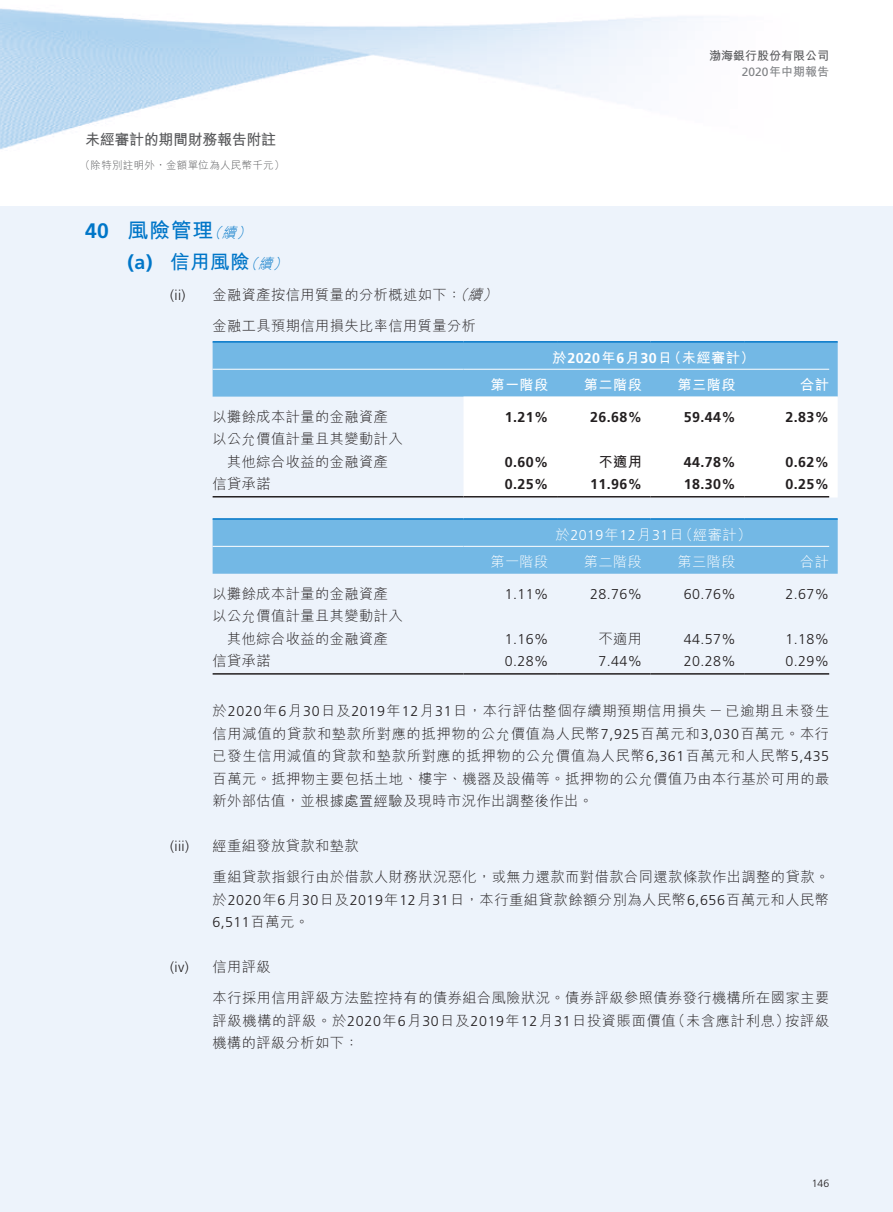
<style>
.page{position:relative;width:893px;height:1212px;background:#fff}
.page>*{position:absolute;margin:0;border:0;box-sizing:border-box;transform-origin:0 0}
.t1{font:700 21px "M Hei HK";color:#0076c8}
.t2{font:700 19.5px "M Hei HK";color:#0076c8}
.t3{font:700 15px "M Hei HK";letter-spacing:-.02em;color:#57585a}
.t4{font:300 14.25px/22.5px "M Hei HK";letter-spacing:.03em;color:#231f20}
.t5{font:300 14.25px "Frutiger LT Std";letter-spacing:.03em;color:#231f20}
.t6{font:700 14.25px "Frutiger LT Std";letter-spacing:.03em;color:#231f20}
.t7{font:700 14.25px "M Hei HK";letter-spacing:.03em;color:#fff}
.t8{font:300 14.25px "M Hei HK";letter-spacing:.03em;color:#fff}
.t9{font:700 14.25px "M Hei HK";color:#231f20}
.t10{font:700 12px/16.5px "M Hei HK";color:#57585a;text-align:right}
.t11{font:300 10.5px "M Hei HK";letter-spacing:.03em;color:#57585a}
.t12{font:300 10.5px "Frutiger LT Std";color:#231f20}
.s1{font-family:"Frutiger LT Std"}
.s2{font-weight:300;font-style:italic;font-size:14.25px}
.s3{font-style:italic}
.s4{font-family:"Frutiger LT Std";font-weight:400;color:#808285}
.s5{color:#808285}
.s6{font-family:"M Hei HK"}
</style>
<div class="page">
<img style="left:0;top:8px;width:703px;height:1204px">
<div style="left:1px;top:206px;width:892px;height:1006px;background:#edf3fb"></div>
<svg style="left:213px;top:343px;width:625px;height:154px"></svg>
<hr style="left:213px;top:341px;width:250px;height:2px;background:#0076c8">
<hr style="left:463px;top:341px;width:94px;height:2px;background:#0076c8">
<hr style="left:557px;top:341px;width:94px;height:2px;background:#0076c8">
<hr style="left:651px;top:341px;width:93px;height:2px;background:#0076c8">
<hr style="left:744px;top:341px;width:94px;height:2px;background:#0076c8">
<hr style="left:213px;top:369px;width:250px;height:1px;background:#fff">
<hr style="left:463px;top:369px;width:366px;height:1px;background:#fff">
<hr style="left:213px;top:496px;width:250px;height:1px;background:#231f20">
<hr style="left:463px;top:496px;width:94px;height:1px;background:#231f20">
<hr style="left:557px;top:496px;width:94px;height:1px;background:#231f20">
<hr style="left:651px;top:496px;width:93px;height:1px;background:#231f20">
<hr style="left:744px;top:496px;width:85px;height:1px;background:#231f20">
<div style="left:213px;top:520px;width:625px;height:54px;background:#73b8e5"></div>
<hr style="left:213px;top:518px;width:250px;height:2px;background:#0076c8">
<hr style="left:463px;top:518px;width:94px;height:2px;background:#0076c8">
<hr style="left:557px;top:518px;width:94px;height:2px;background:#0076c8">
<hr style="left:651px;top:518px;width:93px;height:2px;background:#0076c8">
<hr style="left:744px;top:518px;width:94px;height:2px;background:#0076c8">
<hr style="left:213px;top:546px;width:250px;height:1px;background:#fff">
<hr style="left:463px;top:546px;width:366px;height:1px;background:#fff">
<hr style="left:213px;top:673px;width:250px;height:2px;background:#231f20">
<hr style="left:463px;top:673px;width:94px;height:2px;background:#231f20">
<hr style="left:557px;top:673px;width:94px;height:2px;background:#231f20">
<hr style="left:651px;top:673px;width:93px;height:2px;background:#231f20">
<hr style="left:744px;top:673px;width:85px;height:2px;background:#231f20">
<p class="t3" style="left:85px;top:129px;width:193px">未經審計的期間財務報告附註</p>
<p class="t11" style="left:80px;top:160px;width:206px">（除特別註明外，金額單位為人民幣千元）</p>
<h1 class="t1" style="left:85px;top:215px;width:171px"><span class="s1">40</span> 風險管理<span class="s2">（續）</span></h1>
<h2 class="t2" style="left:128px;top:247px;width:165px"><span class="s1">(a)</span> 信用風險<span class="s2">（續）</span></h2>
<p class="t5" style="left:170px;top:287px;width:17px">(ii)</p>
<p class="t4" style="left:213px;top:279px;width:289px;line-height:31px">金融資產按信用質量的分析概述如下：<span class="s3">（續）</span>金融工具預期信用損失比率信用質量分析</p>
<p class="t10" style="left:709px;top:46px;width:121px">渤海銀行股份有限公司<br><span class="s4">2020</span><span class="s5">年中期報告</span></p>
<p class="t7" style="left:552px;top:348px;width:204px">於<span class="s1">2020</span>年<span class="s1">6</span>月<span class="s1">30</span>日（未經審計）</p>
<p class="t7" style="left:490px;top:375px;width:60px">第一階段</p>
<p class="t7" style="left:584px;top:375px;width:60px">第二階段</p>
<p class="t7" style="left:677px;top:375px;width:60px">第三階段</p>
<p class="t7" style="left:800px;top:375px;width:30px">合計</p>
<p class="t4" style="left:213px;top:405px;width:177px">以攤餘成本計量的金融資產</p>
<p class="t6" style="left:505px;top:408px;width:45px">1.21%</p>
<p class="t6" style="left:590px;top:408px;width:53px">26.68%</p>
<p class="t6" style="left:684px;top:408px;width:53px">59.44%</p>
<p class="t6" style="left:786px;top:408px;width:45px">2.83%</p>
<p class="t4" style="left:213px;top:428px;width:192px;text-align:center">以公允價值計量且其變動計入其他綜合收益的金融資產</p>
<p class="t6" style="left:505px;top:453px;width:45px">0.60%</p>
<p class="t9" style="left:598px;top:451px;width:45px">不適用</p>
<p class="t6" style="left:684px;top:453px;width:53px">44.78%</p>
<p class="t6" style="left:786px;top:453px;width:45px">0.62%</p>
<p class="t4" style="left:213px;top:473px;width:60px">信貸承諾</p>
<p class="t6" style="left:505px;top:476px;width:45px">0.25%</p>
<p class="t6" style="left:590px;top:476px;width:53px">11.96%</p>
<p class="t6" style="left:684px;top:476px;width:53px">18.30%</p>
<p class="t6" style="left:786px;top:476px;width:45px">0.25%</p>
<p class="t8" style="left:555px;top:528px;width:198px">於<span class="s1">2019</span>年<span class="s1">12</span>月<span class="s1">31</span>日（經審計）</p>
<p class="t8" style="left:490px;top:555px;width:60px">第一階段</p>
<p class="t8" style="left:584px;top:555px;width:60px">第二階段</p>
<p class="t8" style="left:677px;top:555px;width:60px">第三階段</p>
<p class="t8" style="left:800px;top:555px;width:30px">合計</p>
<p class="t4" style="left:213px;top:582px;width:177px">以攤餘成本計量的金融資產</p>
<p class="t5" style="left:505px;top:586px;width:45px">1.11%</p>
<p class="t5" style="left:590px;top:586px;width:53px">28.76%</p>
<p class="t5" style="left:684px;top:586px;width:53px">60.76%</p>
<p class="t5" style="left:786px;top:586px;width:45px">2.67%</p>
<p class="t4" style="left:213px;top:605px;width:192px;text-align:center">以公允價值計量且其變動計入其他綜合收益的金融資產</p>
<p class="t5" style="left:505px;top:631px;width:45px">1.16%</p>
<p class="t4" style="left:598px;top:627px;width:45px">不適用</p>
<p class="t5" style="left:684px;top:631px;width:53px">44.57%</p>
<p class="t5" style="left:786px;top:631px;width:45px">1.18%</p>
<p class="t4" style="left:213px;top:650px;width:60px">信貸承諾</p>
<p class="t5" style="left:505px;top:653px;width:45px">0.28%</p>
<p class="t5" style="left:598px;top:653px;width:45px">7.44%</p>
<p class="t5" style="left:684px;top:653px;width:53px">20.28%</p>
<p class="t5" style="left:786px;top:653px;width:45px">0.29%</p>
<p class="t4" style="left:213px;top:699px;width:618px;text-align:justify">於<span class="s1">2020</span>年<span class="s1">6</span>月<span class="s1">30</span>日及<span class="s1">2019</span>年<span class="s1">12</span>月<span class="s1">31</span>日，本行評估整個存續期預期信用損失－已逾期且未發生信用減值的貸款和墊款所對應的抵押物的公允價值為人民幣<span class="s1">7,925</span>百萬元和<span class="s1">3,030</span>百萬元。本行已發生信用減值的貸款和墊款所對應的抵押物的公允價值為人民幣<span class="s1">6,361</span>百萬元和人民幣<span class="s1">5,435</span>百萬元。抵押物主要包括土地、樓宇、機器及設備等。抵押物的公允價值乃由本行基於可用的最新外部估值，並根據處置經驗及現時市況作出調整後作出。</p>
<p class="t5" style="left:170px;top:838px;width:21px">(iii)</p>
<p class="t4" style="left:213px;top:830px;width:618px;line-height:31px">經重組發放貸款和墊款<br>重組貸款指銀行由於借款人財務狀況惡化，或無力還款而對借款合同還款條款作出調整的貸款。</p>
<p class="t4" style="left:213px;top:888px;width:618px">於<span class="s1">2020</span>年<span class="s1">6</span>月<span class="s1">30</span>日及<span class="s1">2019</span>年<span class="s1">12</span>月<span class="s1">31</span>日，本行重組貸款餘額分別為人民幣<span class="s1">6,656</span>百萬元和人民幣</p>
<p class="t5" style="left:213px;top:914px;width:98px">6,511<span class="s6">百萬元。</span></p>
<p class="t5" style="left:170px;top:959px;width:20px">(iv)</p>
<p class="t4" style="left:213px;top:951px;width:618px;line-height:31px">信用評級<br>本行採用信用評級方法監控持有的債券組合風險狀況。債券評級參照債券發行機構所在國家主要</p>
<p class="t4" style="left:213px;top:1009px;width:618px">評級機構的評級。於<span class="s1">2020</span>年<span class="s1">6</span>月<span class="s1">30</span>日及<span class="s1">2019</span>年<span class="s1">12</span>月<span class="s1">31</span>日投資賬面價值（未含應計利息）按評級機構的評級分析如下：</p>
<p class="t12" style="left:812px;top:1178px;width:19px">146</p>
</div>
